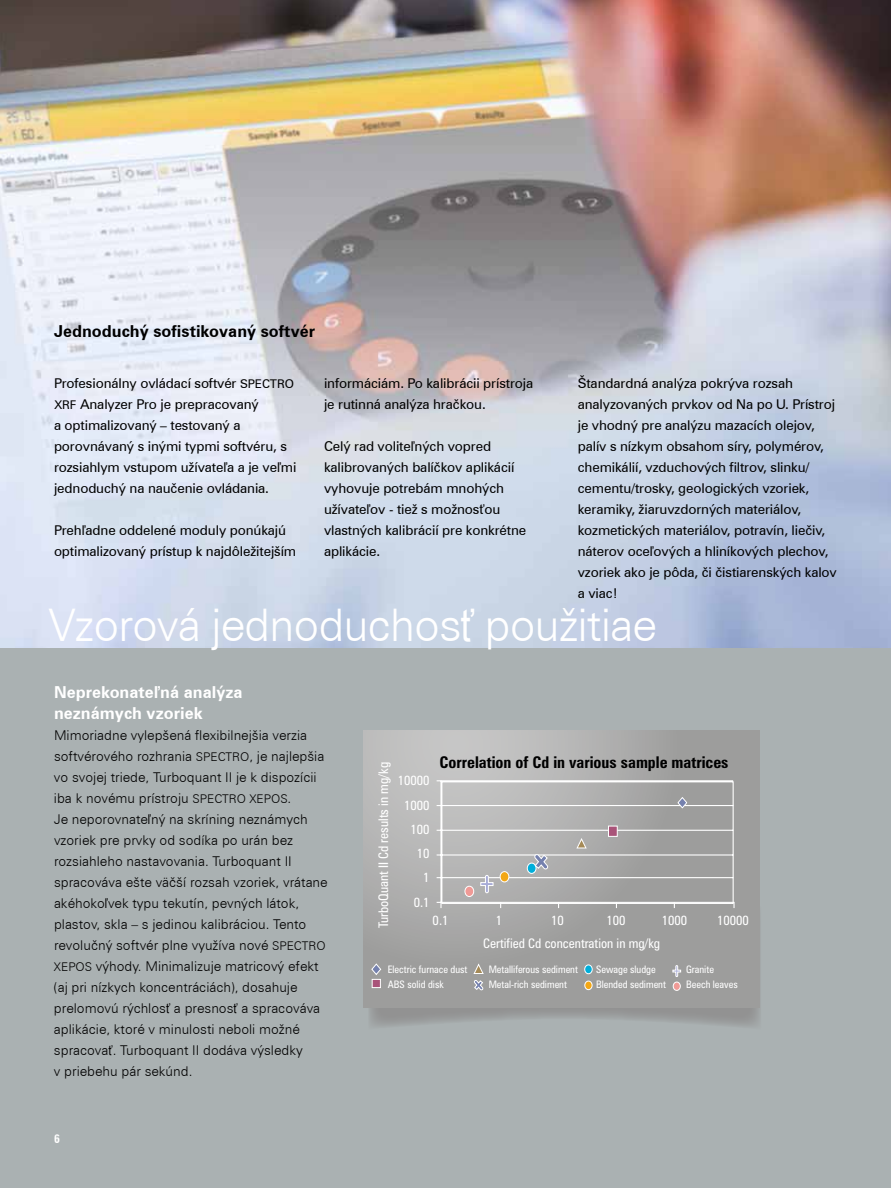
<style>
.page{position:relative;width:891px;height:1188px;background:#fff}
.page>*{position:absolute;margin:0;border:0;box-sizing:border-box;transform-origin:0 0}
.t1{font:300 45px "Zurich BT";letter-spacing:-.025em;color:#fff}
.t2{font:700 16.5px/21px "Zurich BT";color:#fff}
.t3{font:700 16.5px "Zurich BT";color:#000}
.t4{font:700 condensed 16.2px "Zurich BT";color:#000}
.t5{font:13.5px/21px "Zurich BT";letter-spacing:-.01em;color:#000}
.t6{font:300 13.5px/21px "Zurich BT";color:#000}
.t7{font:condensed 13.2px/24.3px "Zurich BT";color:#fff;text-align:right}
.t8{font:700 condensed 12px "Zurich BT";color:#fff}
.t9{font:condensed 10.35px/14.2px "Zurich BT";color:#fff}
.s1{font-size:12px}
.s2{font-family:"Arial"}
.s3{font-family:"Arial Narrow";font-weight:400}
</style>
<div class="page">
<img style="left:0;top:0;width:891px;height:648px">
<div style="left:0;top:648px;width:891px;height:540px;background:#aab1b2"></div>
<svg style="left:368px;top:1007px;width:392px;height:19px"></svg>
<svg style="left:364px;top:731px;width:396px;height:276px"></svg>
<svg style="left:436px;top:780px;width:299px;height:128px"></svg>
<svg style="left:371px;top:963px;width:11px;height:12px"></svg>
<div style="left:372px;top:979px;width:9px;height:9px;background:#a95379;border:1px solid #fff"></div>
<svg style="left:473px;top:963px;width:11px;height:28px"></svg>
<div style="left:585px;top:965px;width:7px;height:9px;background:#00aeda;border-radius:50%"></div>
<div style="left:584px;top:965px;width:9px;height:9px;border:1px solid #fff;border-radius:50%"></div>
<div style="left:585px;top:981px;width:7px;height:9px;background:#f3a714;border-radius:50%"></div>
<div style="left:584px;top:981px;width:8px;height:9px;border:1px solid #fff;border-radius:50%"></div>
<svg style="left:672px;top:965px;width:9px;height:12px"></svg>
<div style="left:673px;top:982px;width:7px;height:8px;background:#f09a96;border-radius:50%"></div>
<div style="left:673px;top:982px;width:8px;height:9px;border:1px solid #fff;border-radius:50%"></div>
<p class="t3" style="left:54px;top:321px;width:263px">Jednoduchý sofistikovaný softvér</p>
<p class="t5" style="left:54px;top:372px;width:244px">Profesionálny ovládací softvér <span class="s1">SPECTRO XRF</span> Analyzer Pro je prepracovaný<br>a optimalizovaný – testovaný a porovnávaný s inými typmi softvéru, s rozsiahlym vstupom užívate<span class="s2">ľ</span>a a je ve<span class="s2">ľ</span>mi jednoduchý na naučenie ovládania.</p>
<p class="t5" style="left:54px;top:519px;width:244px">Preh<span class="s2">ľ</span>adne oddelené moduly ponúkajú optimalizovaný prístup k najdôležitejším</p>
<p class="t5" style="left:578px;top:372px;width:261px">Štandardná analýza pokrýva rozsah analyzovaných prvkov od Na po U. Prístroj je vhodný pre analýzu mazacích olejov, palív s nízkym obsahom síry, polymérov, chemikálií, vzduchových filtrov, slinku/ cementu/trosky, geologických vzoriek, keramiky, žiaruvzdorných materiálov, kozmetických materiálov, potravín, liečiv, náterov oce<span class="s2">ľ</span>ových a hliníkových plechov, vzoriek ako je pôda, či čistiarenských kalov a viac!</p>
<h1 class="t1" style="left:48px;top:598px;width:610px">Vzorová jednoduchos<span class="s3">ť</span> použitiae</h1>
<p class="t2" style="left:54px;top:681px;width:190px">Neprekonate<span class="s2">ľ</span>ná analýza neznámych vzoriek</p>
<p class="t6" style="left:54px;top:724px;width:275px">Mimoriadne vylepšená flexibilnejšia verzia softvérového rozhrania <span class="s1">SPECTRO</span>, je najlepšia vo svojej triede, Turboquant II je k dispozícii iba k novému prístroju <span class="s1">SPECTRO XEPOS</span>.<br>Je neporovnate<span class="s3">ľ</span>ný na skríning neznámych vzoriek pre prvky od sodíka po urán bez rozsiahleho nastavovania. Turboquant II spracováva ešte väčší rozsah vzoriek, vrátane akéhoko<span class="s3">ľ</span>vek typu tekutín, pevných látok, plastov, skla – s jedinou kalibráciou. Tento revolučný softvér plne využíva nové <span class="s1">SPECTRO XEPOS</span> výhody. Minimalizuje matricový efekt (aj pri nízkych koncentráciách), dosahuje prelomovú rýchlos<span class="s3">ť</span> a presnos<span class="s3">ť</span> a spracováva aplikácie, ktoré v minulosti neboli možné spracova<span class="s3">ť</span>. Turboquant II dodáva výsledky<br>v priebehu pár sekúnd.</p>
<p class="t5" style="left:324px;top:372px;width:211px">informáciám. Po kalibrácii prístroja je rutinná analýza hračkou.</p>
<p class="t5" style="left:324px;top:435px;width:204px">Celý rad volite<span class="s2">ľ</span>ných vopred kalibrovaných balíčkov aplikácií vyhovuje potrebám mnohých užívate<span class="s2">ľ</span>ov - tiež s možnos<span class="s2">ť</span>ou vlastných kalibrácií pre konkrétne aplikácie.</p>
<p class="t4" style="left:439px;top:752px;width:291px">Correlation of Cd in various sample matrices</p>
<p class="t7" style="left:371px;top:928px;width:168px;rotate:-90deg">TurboQuant II Cd results in mg/kg</p>
<p class="t7" style="left:398px;top:768px;width:33px">10000<br>1000<br>100<br>10<br>1<br>0.1</p>
<p class="t7" style="left:433px;top:908px;width:17px">0.1</p>
<p class="t7" style="left:496px;top:908px;width:8px">1</p>
<p class="t7" style="left:551px;top:908px;width:14px">10</p>
<p class="t7" style="left:607px;top:908px;width:21px">100</p>
<p class="t7" style="left:662px;top:908px;width:27px">1000</p>
<p class="t7" style="left:717px;top:908px;width:33px">10000</p>
<p class="t7" style="left:483px;top:931px;width:179px">Certified Cd concentration in mg/kg</p>
<p class="t9" style="left:388px;top:962px;width:81px;line-height:14.7px">Electric furnace dust<br>ABS solid disk</p>
<p class="t9" style="left:489px;top:963px;width:91px">Metalliferous sediment<br>Metal-rich sediment</p>
<p class="t9" style="left:596px;top:963px;width:71px">Sewage sludge<br>Blended sediment</p>
<p class="t9" style="left:686px;top:962px;width:53px">Granite<br>Beech leaves</p>
<p class="t8" style="left:54px;top:1132px;width:7px">6</p>
</div>
